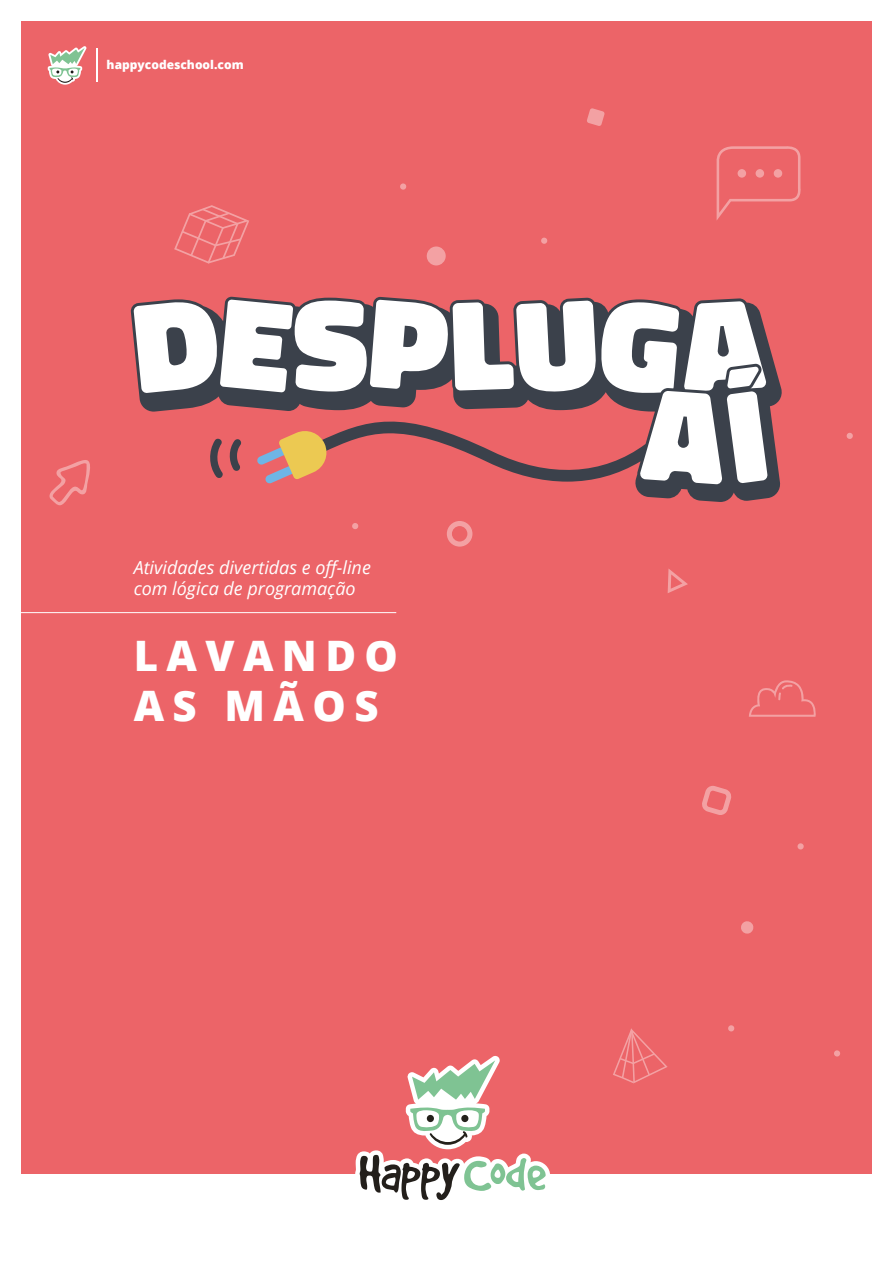
<style>
.page{position:relative;width:893px;height:1263px;background:#fff}
.page>*{position:absolute;margin:0;border:0;box-sizing:border-box;transform-origin:0 0}
.t1{font:800 42px/50.4px "Open Sans";letter-spacing:.2em;color:#fff}
.t2{font:italic 18px/21.6px "Open Sans";color:#fff}
.t3{font:800 12px "Open Sans";color:#fff}
</style>
<div class="page">
<div style="left:21px;top:21px;width:851px;height:1242px;background:#ec6468"></div>
<svg style="left:49px;top:460px;width:41px;height:46px"></svg>
<svg style="left:447px;top:521px;width:25px;height:26px"></svg>
<svg style="left:741px;top:921px;width:13px;height:13px"></svg>
<svg style="left:352px;top:523px;width:7px;height:6px"></svg>
<svg style="left:728px;top:1025px;width:7px;height:7px"></svg>
<svg style="left:834px;top:1050px;width:6px;height:7px"></svg>
<svg style="left:541px;top:237px;width:7px;height:7px"></svg>
<svg style="left:400px;top:183px;width:7px;height:7px"></svg>
<svg style="left:846px;top:432px;width:7px;height:7px"></svg>
<svg style="left:797px;top:843px;width:7px;height:7px"></svg>
<div style="left:427px;top:246px;width:19px;height:19px;background:#f3a1a3;border-radius:50%"></div>
<svg style="left:716px;top:146px;width:85px;height:74px"></svg>
<div style="left:738px;top:169px;width:8px;height:9px;background:#f3a1a3;border-radius:50%"></div>
<div style="left:756px;top:169px;width:8px;height:9px;background:#f3a1a3;border-radius:50%"></div>
<div style="left:774px;top:169px;width:8px;height:9px;background:#f3a1a3;border-radius:50%"></div>
<svg style="left:587px;top:108px;width:18px;height:18px"></svg>
<svg style="left:702px;top:786px;width:29px;height:29px"></svg>
<svg style="left:668px;top:569px;width:20px;height:24px"></svg>
<svg style="left:749px;top:680px;width:67px;height:37px"></svg>
<svg style="left:613px;top:1028px;width:55px;height:55px"></svg>
<svg style="left:174px;top:205px;width:75px;height:59px"></svg>
<svg style="left:48px;top:46px;width:39px;height:39px"></svg>
<hr style="left:96px;top:49px;width:2px;height:33px;background:#fff">
<hr style="left:0;top:612px;width:396px;height:1px;background:#fff">
<div style="left:0;top:1175px;width:893px;height:88px;background:#fff"></div>
<svg style="left:355px;top:1056px;width:195px;height:144px"></svg>
<svg style="left:130px;top:297px;width:652px;height:205px"></svg>
<svg style="left:133px;top:299px;width:635px;height:185px"></svg>
<p class="t3" style="left:107px;top:55px;width:139px">happycodeschool.com</p>
<p class="t2" style="left:134px;top:556px;width:239px">Atividades divertidas e off-line com lógica de programação</p>
<h1 class="t1" style="left:134px;top:628px;width:266px">LAVANDO<br>AS MÃOS</h1>
</div>
